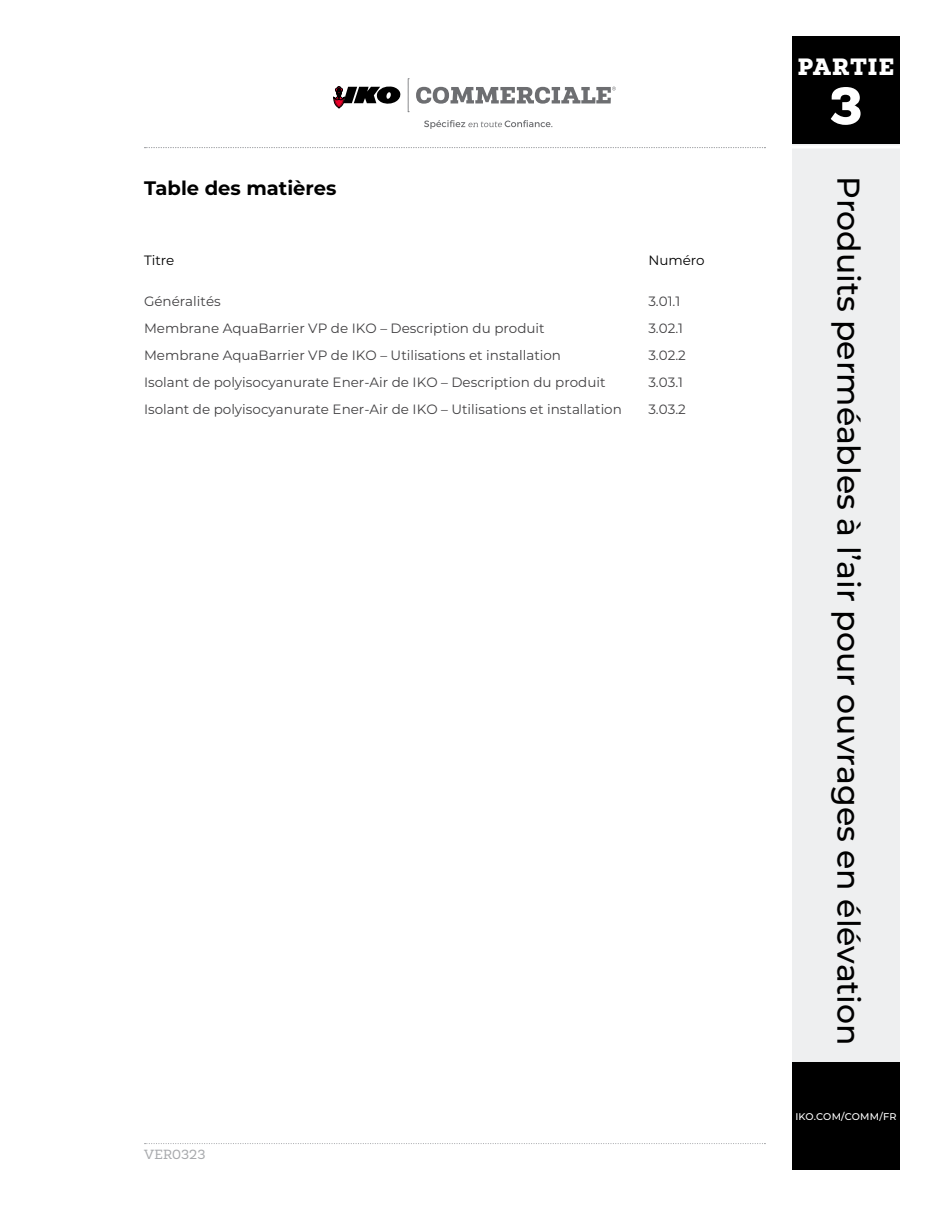
<style>
.page{position:relative;width:936px;height:1206px;background:#fff}
.page>*{position:absolute;margin:0;border:0;box-sizing:border-box;transform-origin:0 0}
.t1{font:900 54px "Newslab";color:#fff}
.t2{font:500 31.5px "Montserrat";color:#000}
.t3{font:900 24px "Newslab";letter-spacing:.05em;color:#fff}
.t4{font:700 19.5px "Montserrat";color:#000}
.Bodycopy{font:13.5px "Montserrat";color:#414042}
.Bodycopy-2{font:13.5px "Montserrat";color:#000}
.t5{font:13.5px "Newslab";letter-spacing:.01em;color:#a7a9ac}
.t6{font:500 9.75px "Montserrat";letter-spacing:.025em;color:#fff}
</style>
<div class="page">
<div style="left:792px;top:144px;width:108px;height:1026px;background:#eeeff0"></div>
<div style="left:792px;top:36px;width:108px;height:108px;background:#000"></div>
<div style="left:792px;top:1062px;width:108px;height:108px;background:#000"></div>
<hr style="left:780px;top:146px;width:126px;height:3px;background:#fff">
<svg style="left:145px;top:1143px;width:620px;height:1px"></svg>
<svg style="left:333px;top:86px;width:68px;height:23px"></svg>
<svg style="left:408px;top:79px;width:1px;height:33px"></svg>
<svg style="left:424px;top:120px;width:128px;height:9px"></svg>
<svg style="left:416px;top:87px;width:200px;height:17px"></svg>
<svg style="left:145px;top:147px;width:620px;height:1px"></svg>
<p class="t4" style="left:144px;top:174px;width:194px">Table des matières</p>
<p class="Bodycopy-2" style="left:144px;top:251px;width:32px">Titre</p>
<p class="Bodycopy-2" style="left:648px;top:251px;width:58px">Numéro</p>
<p class="Bodycopy" style="left:144px;top:292px;width:78px">Généralités</p>
<p class="Bodycopy" style="left:648px;top:292px;width:34px">3.01.1</p>
<p class="Bodycopy" style="left:144px;top:319px;width:402px">Membrane AquaBarrier VP de IKO – Description du produit</p>
<p class="Bodycopy" style="left:648px;top:319px;width:36px">3.02.1</p>
<p class="Bodycopy" style="left:144px;top:346px;width:419px">Membrane AquaBarrier VP de IKO – Utilisations et installation</p>
<p class="Bodycopy" style="left:648px;top:346px;width:39px">3.02.2</p>
<p class="Bodycopy" style="left:144px;top:373px;width:463px">Isolant de polyisocyanurate Ener-Air de IKO – Description du produit</p>
<p class="Bodycopy" style="left:648px;top:373px;width:36px">3.03.1</p>
<p class="Bodycopy" style="left:144px;top:400px;width:479px">Isolant de polyisocyanurate Ener-Air de IKO – Utilisations et installation</p>
<p class="Bodycopy" style="left:648px;top:400px;width:39px">3.03.2</p>
<p class="t5" style="left:144px;top:1146px;width:63px">VER0323</p>
<h3 class="t3" style="left:798px;top:51px;width:98px">PARTIE</h3>
<h1 class="t1" style="left:830px;top:71px;width:34px">3</h1>
<h2 class="t2" style="left:871px;top:176px;width:871px;rotate:90deg">Produits perméables à l’air pour ouvrages en élévation</h2>
<p class="t6" style="left:795px;top:1110px;width:103px">IKO.COM/COMM/FR</p>
</div>
